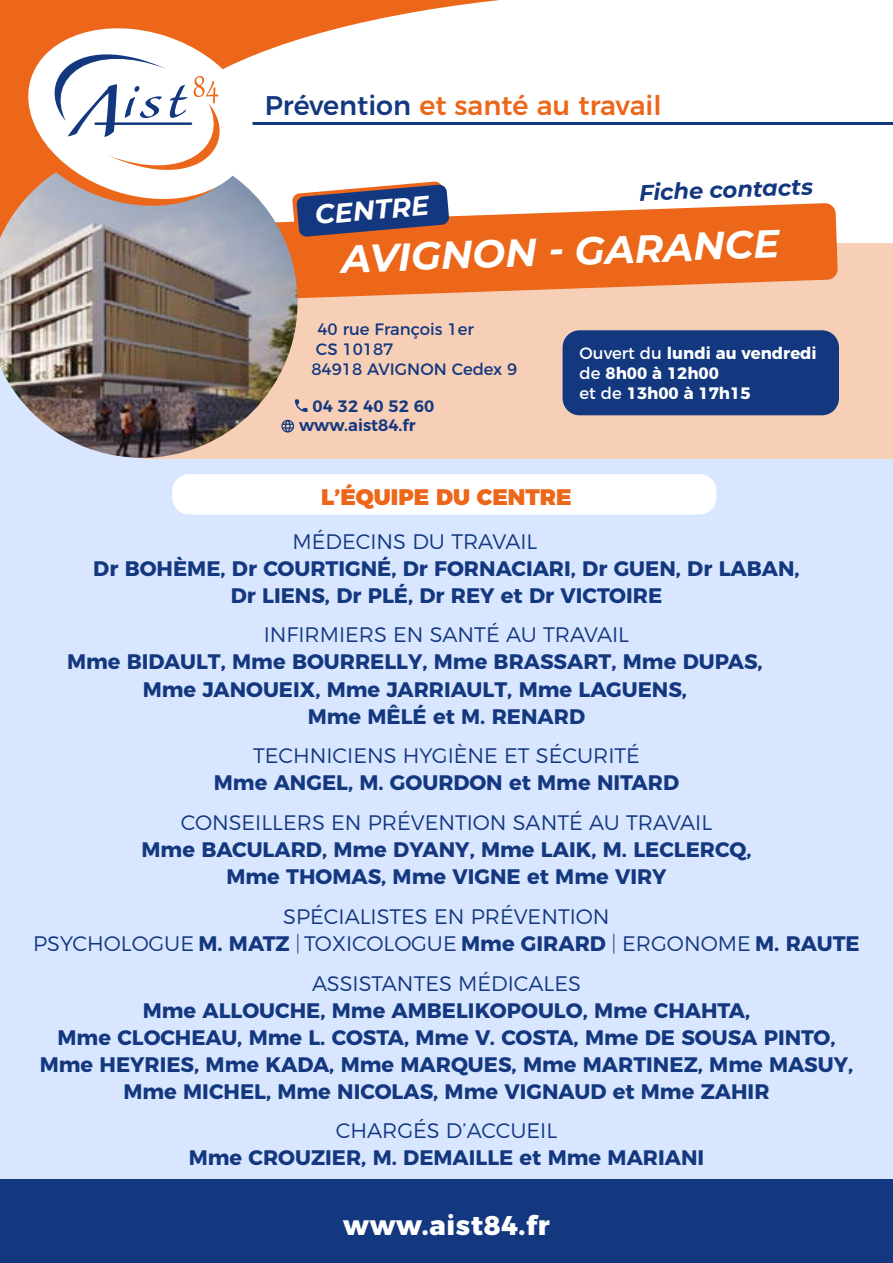
<style>
.page{position:relative;width:893px;height:1263px;background:#fff}
.page>*{position:absolute;margin:0;border:0;box-sizing:border-box;transform-origin:0 0}
.t1{font:italic 700 39px "Montserrat";color:#fff}
.t2{font:500 27px "Montserrat";color:#ec671a}
.t3{font:800 27px "Montserrat";letter-spacing:.025em;color:#fff}
.t4{font:italic 700 27px "Montserrat";color:#fff}
.t5{font:900 22.5px "Montserrat";color:#ec671a}
.t6{font:italic 700 22.5px "Montserrat";color:#14387f}
.t7{font:700 21px/27px "Montserrat";color:#14387f;text-align:center}
.t8{font:300 21px/27px "Montserrat";color:#14387f;text-align:center}
.t9{font:700 16.5px/19.8px "Montserrat";color:#fff}
.t10{font:16.5px/19.8px "Montserrat";color:#14387f}
.t11{font:600 16.5px/19.8px "Montserrat";color:#14387f}
.s1{color:#14387f}
.s2{font-weight:400}
.s3{font-weight:700}
</style>
<div class="page">
<div style="left:0;top:306px;width:893px;height:957px;background:#d9e6ff"></div>
<svg style="left:140px;top:0;width:360px;height:52px"></svg>
<hr style="left:137px;top:122px;width:756px;height:3px;background:#14387f">
<div style="left:172px;top:474px;width:544px;height:40px;background:#fff;border-radius:17px"></div>
<div style="left:142px;top:243px;width:751px;height:215px;background:#f7cfb7"></div>
<svg style="left:298px;top:399px;width:10px;height:13px"></svg>
<div style="left:563px;top:330px;width:276px;height:85px;background:#14387f;border-radius:17px"></div>
<svg style="left:298px;top:203px;width:540px;height:96px;fill:#ec671a"></svg>
<svg style="left:298px;top:181px;width:151px;height:56px;background:#55577c"></svg>
<img style="left:0;top:150px;width:298px;height:308px">
<svg style="left:6px;top:23px;width:247px;height:195px;background:#cd8763"></svg>
<svg style="left:17px;top:16px;width:247px;height:195px;fill:#ec671a"></svg>
<svg style="left:33px;top:28px;width:208px;height:168px"></svg>
<div style="left:0;top:1179px;width:893px;height:84px;background:#14387f"></div>
<p class="t2" style="left:265px;top:83px;width:398px"><span class="s1">Prévention</span> et santé au travail</p>
<p class="t4" style="left:313px;top:195px;width:116px;rotate:-5deg">CENTRE</p>
<p class="t6" style="left:639px;top:176px;width:175px;rotate:-2deg">Fiche contacts</p>
<h1 class="t1" style="left:340px;top:231px;width:440px;rotate:-2deg">AVIGNON - GARANCE</h1>
<p class="t10" style="left:311px;top:318px;width:208px;text-indent:6px">40 rue François 1er<br>CS 10187<br>84918 AVIGNON Cedex 9</p>
<p class="t11" style="left:299px;top:395px;width:137px;text-indent:14px">04 32 40 52 60 www.aist84.fr</p>
<p class="t9" style="left:580px;top:342px;width:239px"><span class="s2">Ouvert du</span> lundi au vendredi <span class="s2">de</span> 8h00 à 12h00<br><span class="s2">et de</span> 13h00 à 17h15</p>
<p class="t5" style="left:321px;top:478px;width:252px">L’ÉQUIPE DU CENTRE</p>
<p class="t8" style="left:292px;top:526px;width:246px">MÉDECINS DU TRAVAIL</p>
<p class="t7" style="left:93px;top:553px;width:708px">Dr BOHÈME, Dr COURTIGNÉ, Dr FORNACIARI, Dr GUEN, Dr LABAN,<br>Dr LIENS, Dr PLÉ, Dr REY et Dr VICTOIRE</p>
<p class="t8" style="left:264px;top:620px;width:367px">INFIRMIERS EN SANTÉ AU TRAVAIL</p>
<p class="t7" style="left:67px;top:647px;width:697px">Mme BIDAULT, Mme BOURRELLY, Mme BRASSART, Mme DUPAS,</p>
<p class="t7" style="left:143px;top:674px;width:546px">Mme JANOUEIX, Mme JARRIAULT, Mme LAGUENS,</p>
<p class="t7" style="left:308px;top:701px;width:279px">Mme MÊLÉ et M. RENARD</p>
<p class="t8" style="left:253px;top:740px;width:388px">TECHNICIENS HYGIÈNE ET SÉCURITÉ</p>
<p class="t7" style="left:214px;top:768px;width:467px">Mme ANGEL, M. GOURDON et Mme NITARD</p>
<p class="t8" style="left:181px;top:807px;width:533px">CONSEILLERS EN PRÉVENTION SANTÉ AU TRAVAIL</p>
<p class="t7" style="left:142px;top:834px;width:611px">Mme BACULARD, Mme DYANY, Mme LAIK, M. LECLERCQ,<br>Mme THOMAS, Mme VIGNE et Mme VIRY</p>
<p class="t8" style="left:33px;top:901px;width:828px">SPÉCIALISTES EN PRÉVENTION<br>PSYCHOLOGUE <span class="s3">M. MATZ</span> | TOXICOLOGUE <span class="s3">Mme GIRARD</span> | ERGONOME <span class="s3">M. RAUTE</span></p>
<p class="t8" style="left:312px;top:968px;width:270px">ASSISTANTES MÉDICALES</p>
<p class="t7" style="left:40px;top:995px;width:815px">Mme ALLOUCHE, Mme AMBELIKOPOULO, Mme CHAHTA,<br>Mme CLOCHEAU, Mme L. COSTA, Mme V. COSTA, Mme DE SOUSA PINTO, Mme HEYRIES, Mme KADA, Mme MARQUES, Mme MARTINEZ, Mme MASUY, Mme MICHEL, Mme NICOLAS, Mme VIGNAUD et Mme ZAHIR</p>
<p class="t8" style="left:336px;top:1115px;width:223px">CHARGÉS D’ACCUEIL</p>
<p class="t7" style="left:189px;top:1143px;width:517px">Mme CROUZIER, M. DEMAILLE et Mme MARIANI</p>
<p class="t3" style="left:343px;top:1202px;width:208px">www.aist84.fr</p>
</div>
